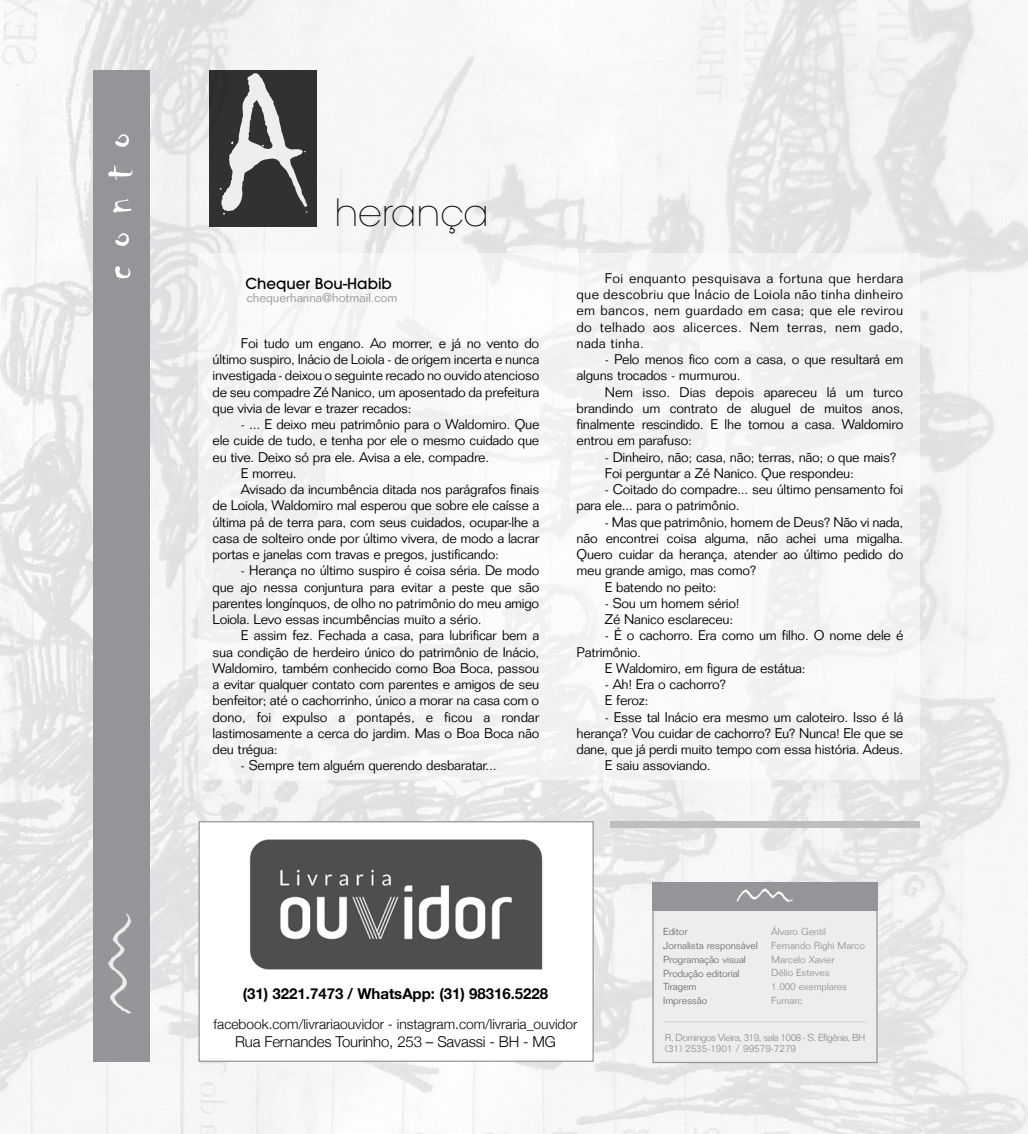
<style>
.page{position:relative;width:1028px;height:1134px;background:#fff}
.page>*{position:absolute;margin:0;border:0;box-sizing:border-box;transform-origin:0 0}
.t1{font:188.75px "Chiller LET Plain 10";color:#ededee}
.t2{font:50px "Chiller LET Plain 10";color:#fff}
.t3{font:200 37.5px "Avant Garde";color:#000}
.t4{font:300 15px "Helvetica Neue";letter-spacing:-.01em;color:#000}
.t5{font:700 15px "Helvetica Neue";color:#000}
.t6{font:500 15px "Avant Garde";color:#000}
.t7{font:300 13.75px/16.2px "Folio";letter-spacing:-.02em;color:#000;text-align:justify}
.t8{font:300 13.75px "Helvetica Neue";color:#000}
.t9{font:300 12.5px "Folio";color:#939598}
.t10{font:300 10px/13.8px "Folio";letter-spacing:-.01em;color:#6d6e71}
.t11{font:300 10px/13.8px "Folio";letter-spacing:-.01em;color:#939598}
.t12{font:300 10px/11.2px "Folio";letter-spacing:-.05em;color:#939598}
</style>
<div class="page">
<img style="left:0;top:0;width:1028px;height:1134px">
<div style="left:93px;top:70px;width:56px;height:992px;background:#939598"></div>
<img style="left:108px;top:913px;width:24px;height:101px">
<div style="left:610px;top:821px;width:309px;height:7px;background:#bcbec0"></div>
<div style="left:209px;top:70px;width:107px;height:157px;background:#313131"></div>
<div style="left:652px;top:906px;width:225px;height:157px;background:#ededee;border:1px solid #939598"></div>
<hr style="left:663px;top:1021px;width:203px;height:1px;background:#d1d3d4">
<div style="left:652px;top:882px;width:225px;height:28px;background:#939598"></div>
<img style="left:736px;top:888px;width:57px;height:14px">
<div style="left:198px;top:821px;width:396px;height:241px;background:#fff;border:1px solid #939598"></div>
<div style="left:198px;top:253px;width:721px;height:527px;background:#f8f8f8"></div>
<img style="left:249px;top:839px;width:294px;height:131px">
<h2 class="t2" style="left:88px;top:280px;width:149px;rotate:-90deg">conto</h2>
<h1 class="t1" style="left:215px;top:43px;width:96px">A</h1>
<h3 class="t3" style="left:334px;top:191px;width:156px">herança</h3>
<p class="t6" style="left:245px;top:275px;width:148px">Chequer Bou-Habib</p>
<p class="t9" style="left:247px;top:290px;width:152px">chequerhanna@hotmail.com</p>
<p class="t7" style="left:213px;top:335px;width:328px;text-indent:28px">Foi tudo um engano. Ao morrer, e já no vento do último suspiro, Inácio de Loiola - de origem incerta e nunca investigada - deixou o seguinte recado no ouvido atencioso de seu compadre Zé Nanico, um aposentado da prefeitura que vivia de levar e trazer recados:</p>
<p class="t7" style="left:241px;top:416px;width:300px">- ... E deixo meu patrimônio para o Waldomiro. Que</p>
<p class="t7" style="left:213px;top:432px;width:328px">ele cuide de tudo, e tenha por ele o mesmo cuidado que</p>
<p class="t7" style="left:213px;top:449px;width:278px">eu tive. Deixo só pra ele. Avisa a ele, compadre.</p>
<p class="t7" style="left:241px;top:465px;width:57px">E morreu.</p>
<p class="t7" style="left:241px;top:481px;width:300px">Avisado da incumbência ditada nos parágrafos finais</p>
<p class="t7" style="left:213px;top:497px;width:328px">de Loiola, Waldomiro mal esperou que sobre ele caísse a</p>
<p class="t7" style="left:213px;top:514px;width:328px">última pá de terra para, com seus cuidados, ocupar-lhe a</p>
<p class="t7" style="left:213px;top:530px;width:328px">casa de solteiro onde por último vivera, de modo a lacrar</p>
<p class="t7" style="left:213px;top:546px;width:288px">portas e janelas com travas e pregos, justificando:</p>
<p class="t7" style="left:213px;top:562px;width:328px;text-indent:28px">- Herança no último suspiro é coisa séria. De modo que ajo nessa conjuntura para evitar a peste que são parentes longínquos, de olho no patrimônio do meu amigo Loiola. Levo essas incumbências muito a sério.</p>
<p class="t7" style="left:213px;top:627px;width:328px;text-indent:28px">E assim fez. Fechada a casa, para lubrificar bem a sua condição de herdeiro único do patrimônio de Inácio, Waldomiro, também conhecido como Boa Boca, passou a evitar qualquer contato com parentes e amigos de seu benfeitor; até o cachorrinho, único a morar na casa com o dono, foi expulso a pontapés, e ficou a rondar lastimosamente a cerca do jardim. Mas o Boa Boca não deu trégua:</p>
<p class="t7" style="left:241px;top:757px;width:257px">- Sempre tem alguém querendo desbaratar...</p>
<p class="t7" style="left:576px;top:270px;width:328px;text-indent:28px">Foi enquanto pesquisava a fortuna que herdara que descobriu que Inácio de Loiola não tinha dinheiro em bancos, nem guardado em casa; que ele revirou do telhado aos alicerces. Nem terras, nem gado, nada tinha.</p>
<p class="t7" style="left:576px;top:351px;width:328px;text-indent:28px">- Pelo menos fico com a casa, o que resultará em alguns trocados - murmurou.</p>
<p class="t7" style="left:576px;top:384px;width:328px;text-indent:28px">Nem isso. Dias depois apareceu lá um turco brandindo um contrato de aluguel de muitos anos, finalmente rescindido. E lhe tomou a casa. Waldomiro entrou em parafuso:</p>
<p class="t7" style="left:605px;top:449px;width:293px">- Dinheiro, não; casa, não; terras, não; o que mais?<br>Foi perguntar a Zé Nanico. Que respondeu:</p>
<p class="t7" style="left:576px;top:481px;width:328px;text-indent:28px">- Coitado do compadre... seu último pensamento foi para ele... para o patrimônio.</p>
<p class="t7" style="left:605px;top:514px;width:300px">- Mas que patrimônio, homem de Deus? Não vi nada,</p>
<p class="t7" style="left:576px;top:530px;width:328px">não encontrei coisa alguma, não achei uma migalha.</p>
<p class="t7" style="left:576px;top:546px;width:328px">Quero cuidar da herança, atender ao último pedido do</p>
<p class="t7" style="left:576px;top:562px;width:181px">meu grande amigo, mas como?</p>
<p class="t7" style="left:605px;top:579px;width:113px">E batendo no peito:</p>
<p class="t7" style="left:605px;top:595px;width:136px">- Sou um homem sério!<br>Zé Nanico esclareceu:</p>
<p class="t7" style="left:605px;top:627px;width:300px">- É o cachorro. Era como um filho. O nome dele é</p>
<p class="t7" style="left:576px;top:644px;width:66px">Patrimônio.</p>
<p class="t7" style="left:605px;top:660px;width:202px">E Waldomiro, em figura de estátua:</p>
<p class="t7" style="left:605px;top:676px;width:123px">- Ah! Era o cachorro?<br>E feroz:</p>
<p class="t7" style="left:605px;top:709px;width:300px">- Esse tal Inácio era mesmo um caloteiro. Isso é lá</p>
<p class="t7" style="left:576px;top:725px;width:328px">herança? Vou cuidar de cachorro? Eu? Nunca! Ele que se</p>
<p class="t7" style="left:576px;top:741px;width:328px">dane, que já perdi muito tempo com essa história. Adeus.</p>
<p class="t7" style="left:605px;top:757px;width:107px">E saiu assoviando.</p>
<p class="t5" style="left:243px;top:984px;width:307px">(31) 3221.7473 / WhatsApp: (31) 98316.5228</p>
<p class="t8" style="left:214px;top:1016px;width:365px">facebook.com/livrariaouvidor - instagram.com/livraria_ouvidor</p>
<p class="t4" style="left:235px;top:1033px;width:322px">Rua Fernandes Tourinho, 253 – Savassi - BH - MG</p>
<p class="t11" style="left:771px;top:925px;width:95px">Álvaro Gentil<br>Fernando Righi Marco<br>Marcelo Xavier<br>Délio Esteves<br>1.000 exemplares<br>Fumarc</p>
<p class="t10" style="left:663px;top:925px;width:96px">Editor<br>Jornalista responsável<br>Programação visual<br>Produção editorial<br>Tiragem<br>Impressão</p>
<p class="t12" style="left:665px;top:1032px;width:202px">R. Domingos Vieira, 319, sala 1008 - S. Efigênia, BH (31) 2535-1901 / 99579-7279</p>
</div>
